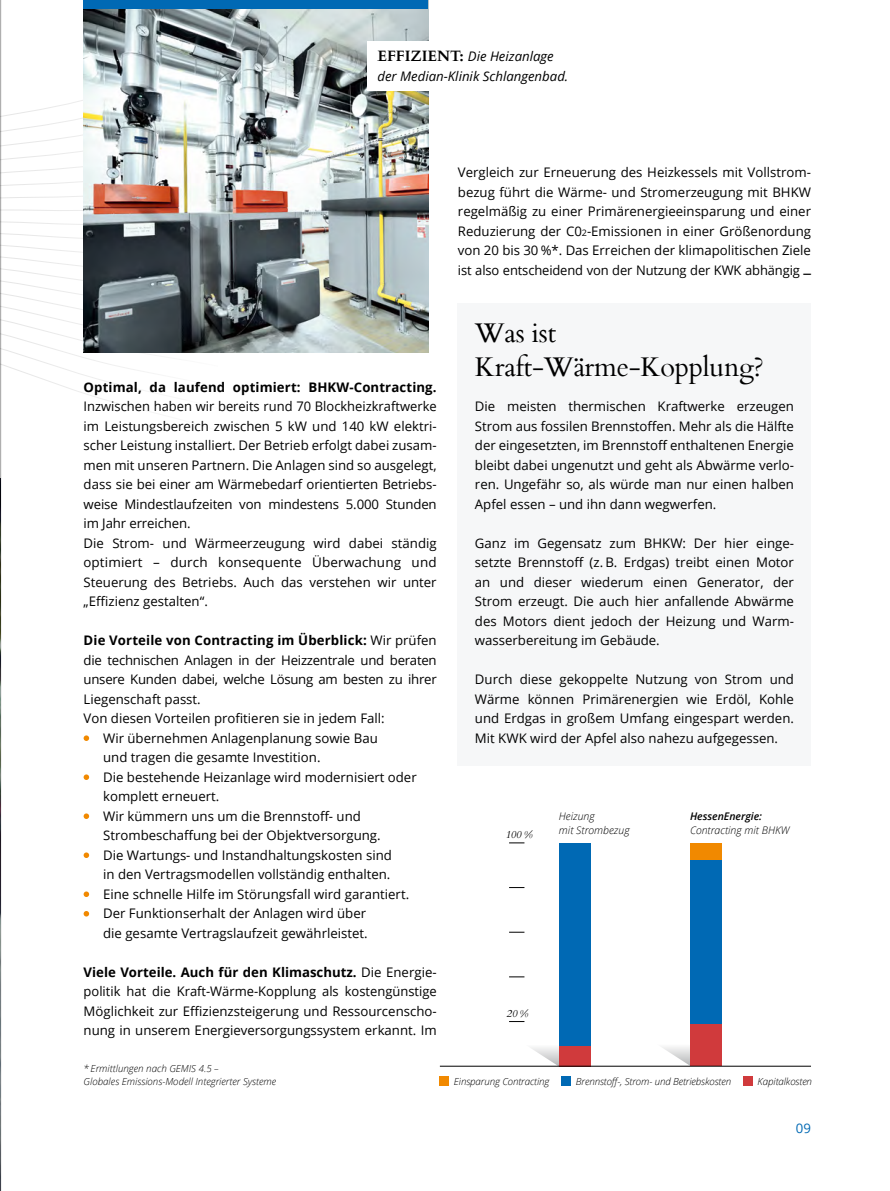
<style>
.page{position:relative;width:890px;height:1191px;background:#fff}
.page>*{position:absolute;margin:0;border:0;box-sizing:border-box;transform-origin:0 0}
.Einf__Abs{font:27px "Cardo";letter-spacing:-.01em;color:#000}
.t1{font:13.2px/19.5px "Open Sans";color:#000;text-align:justify}
.t2{font:italic 13.2px "Open Sans";color:#000}
.Einf__Abs-2{font:13.2px "Open Sans";color:#0069b4}
.t3{font:italic 300 10.5px "Open Sans";color:#000}
.t4{font:italic 600 10.5px "Open Sans";color:#000}
.t5{font:italic 10.5px "Cardo";color:#000}
.t6{font:italic 300 9.75px "Open Sans";letter-spacing:-.01em;color:#000}
.s1{font-family:"Cardo";font-weight:700;font-style:normal;font-size:15px}
.s2{font-size:9px}
.s3{font-weight:700}
</style>
<div class="page">
<svg style="left:1px;top:34px;width:217px;height:407px"></svg>
<svg style="left:84px;top:735px;width:5px;height:6px"></svg>
<svg style="left:84px;top:774px;width:5px;height:6px"></svg>
<svg style="left:84px;top:813px;width:5px;height:6px"></svg>
<svg style="left:84px;top:852px;width:5px;height:6px"></svg>
<svg style="left:84px;top:891px;width:5px;height:6px"></svg>
<svg style="left:84px;top:911px;width:5px;height:5px"></svg>
<div style="left:458px;top:303px;width:353px;height:462px;background:#f6f7f8"></div>
<div style="left:439px;top:1076px;width:10px;height:10px;background:#f18900"></div>
<div style="left:561px;top:1076px;width:10px;height:10px;background:#0069b4"></div>
<div style="left:743px;top:1076px;width:9px;height:10px;background:#d03a3c"></div>
<svg style="left:655px;top:1047px;width:35px;height:19px"></svg>
<div style="left:690px;top:843px;width:32px;height:223px;background:#f18900"></div>
<div style="left:690px;top:860px;width:32px;height:164px;background:#0069b4"></div>
<div style="left:690px;top:1024px;width:32px;height:42px;background:#d03a3c"></div>
<svg style="left:524px;top:1047px;width:35px;height:19px"></svg>
<div style="left:559px;top:843px;width:32px;height:202px;background:#0069b4"></div>
<div style="left:559px;top:1045px;width:32px;height:21px;background:#d03a3c"></div>
<svg style="left:509px;top:842px;width:15px;height:1px"></svg>
<svg style="left:509px;top:887px;width:15px;height:1px"></svg>
<svg style="left:509px;top:932px;width:15px;height:1px"></svg>
<svg style="left:509px;top:976px;width:15px;height:1px"></svg>
<svg style="left:509px;top:1021px;width:15px;height:1px"></svg>
<hr style="left:440px;top:1066px;width:371px;height:1px;background:#000">
<img style="left:84px;top:9px;width:344px;height:343px">
<div style="left:84px;top:0;width:344px;height:9px;background:#0069b4"></div>
<div style="left:368px;top:41px;width:280px;height:49px;background:#fff"></div>
<hr style="left:0;top:0;width:1px;height:1191px;background:#000">
<p class="t2" style="left:377px;top:47px;width:178px"><span class="s1">EFFIZIENT:</span> Die Heizanlage</p>
<p class="t2" style="left:377px;top:67px;width:192px">der Median-Klinik Schlangenbad.</p>
<p class="t1" style="left:458px;top:162px;width:354px">Vergleich zur Erneuerung des Heizkessels mit Vollstrom&shy;bezug führt die Wärme- und Stromerzeugung mit BHKW regelmäßig zu einer Primärenergieeinsparung und einer Reduzierung der C0<span class="s2">2</span>-Emissionen in einer Größenordung von 20 bis 30 %*. Das Erreichen der klimapolitischen Ziele ist also entscheidend von der Nutzung der KWK abhängig <sup>_</sup></p>
<p class="t1" style="left:84px;top:377px;width:354px"><span class="s3">Optimal, da laufend optimiert: BHKW-Contracting.<br></span>Inzwischen haben wir bereits rund 70 Blockheizkraftwerke im Leistungsbereich zwischen 5 kW und 140 kW elektri&shy;scher Leistung installiert. Der Betrieb erfolgt dabei zusam&shy;men mit unseren Partnern. Die Anlagen sind so ausgelegt, dass sie bei einer am Wärmebedarf orientierten Betriebs&shy;weise Mindestlaufzeiten von mindestens 5.000 Stunden im Jahr erreichen.</p>
<p class="t1" style="left:84px;top:533px;width:354px">Die Strom- und Wärmeerzeugung wird dabei ständig optimiert – durch konsequente Überwachung und Steuerung des Betriebs. Auch das verstehen wir unter „Effizienz gestalten“.</p>
<p class="t1" style="left:84px;top:630px;width:354px"><span class="s3">Die Vorteile von Contracting im Überblick:</span> Wir prüfen die technischen Anlagen in der Heizzentrale und beraten unsere Kunden dabei, welche Lösung am besten zu ihrer Liegenschaft passt.</p>
<p class="t1" style="left:84px;top:708px;width:302px">Von diesen Vorteilen profitieren sie in jedem Fall:</p>
<p class="t1" style="left:103px;top:728px;width:276px">Wir übernehmen Anlagenplanung sowie Bau</p>
<p class="t1" style="left:103px;top:747px;width:219px">und tragen die gesamte Investition.</p>
<p class="t1" style="left:103px;top:767px;width:315px">Die bestehende Heizanlage wird modernisiert oder komplett erneuert.</p>
<p class="t1" style="left:103px;top:806px;width:259px">Wir kümmern uns um die Brennstoff- und</p>
<p class="t1" style="left:103px;top:825px;width:279px">Strombeschaffung bei der Objektversorgung.</p>
<p class="t1" style="left:103px;top:845px;width:290px">Die Wartungs- und Instandhaltungskosten sind</p>
<p class="t1" style="left:103px;top:864px;width:289px">in den Vertragsmodellen vollständig enthalten.</p>
<p class="t1" style="left:103px;top:884px;width:307px">Eine schnelle Hilfe im Störungsfall wird garantiert.</p>
<p class="t1" style="left:103px;top:903px;width:264px">Der Funktionserhalt der Anlagen wird über</p>
<p class="t1" style="left:103px;top:923px;width:266px">die gesamte Vertragslaufzeit gewährleistet.</p>
<p class="t1" style="left:84px;top:962px;width:354px"><span class="s3">Viele Vorteile. Auch für den Klimaschutz.</span> Die Energie&shy;politik hat die Kraft-Wärme-Kopplung als kostengünstige Möglichkeit zur Effizienzsteigerung und Ressourcenscho&shy;nung in unserem Energieversorgungssystem erkannt. Im</p>
<p class="t6" style="left:84px;top:1061px;width:137px">* Ermittlungen nach GEMIS 4.5 –</p>
<p class="t6" style="left:84px;top:1075px;width:194px">Globales Emissions-Modell Integrierter Systeme</p>
<p class="Einf__Abs" style="left:475px;top:316px;width:83px">Was ist</p>
<p class="Einf__Abs" style="left:475px;top:350px;width:291px">Kraft-Wärme-Kopplung?</p>
<p class="t1" style="left:475px;top:396px;width:320px">Die meisten thermischen Kraftwerke erzeugen Strom aus fossilen Brennstoffen. Mehr als die Hälfte der eingesetzten, im Brennstoff enthaltenen Energie bleibt dabei ungenutzt und geht als Abwärme verlo&shy;ren. Ungefähr so, als würde man nur einen halben Apfel essen – und ihn dann wegwerfen.</p>
<p class="t1" style="left:475px;top:533px;width:320px">Ganz im Gegensatz zum BHKW: Der hier einge&shy;setzte Brennstoff (z. B. Erdgas) treibt einen Motor an und dieser wiederum einen Generator, der Strom erzeugt. Die auch hier anfallende Abwärme des Motors dient jedoch der Heizung und Warm&shy;wasserbereitung im Gebäude.</p>
<p class="t1" style="left:475px;top:669px;width:320px">Durch diese gekoppelte Nutzung von Strom und Wärme können Primärenergien wie Erdöl, Kohle und Erdgas in großem Umfang eingespart werden.<br>Mit KWK wird der Apfel also nahezu aufgegessen.</p>
<p class="t5" style="left:505px;top:828px;width:28px">100 %</p>
<p class="t3" style="left:559px;top:809px;width:37px">Heizung</p>
<p class="t3" style="left:559px;top:822px;width:72px">mit Strombezug</p>
<p class="t4" style="left:690px;top:809px;width:74px">HessenEnergie:</p>
<p class="t3" style="left:690px;top:822px;width:101px">Contracting mit BHKW</p>
<p class="t5" style="left:506px;top:1007px;width:23px">20 %</p>
<p class="t6" style="left:454px;top:1075px;width:97px">Einsparung Contracting</p>
<p class="t6" style="left:576px;top:1075px;width:157px">Brennstoff-, Strom- und Betriebskosten</p>
<p class="t6" style="left:757px;top:1075px;width:56px">Kapitalkosten</p>
<p class="Einf__Abs-2" style="left:796px;top:1119px;width:17px">09</p>
</div>
